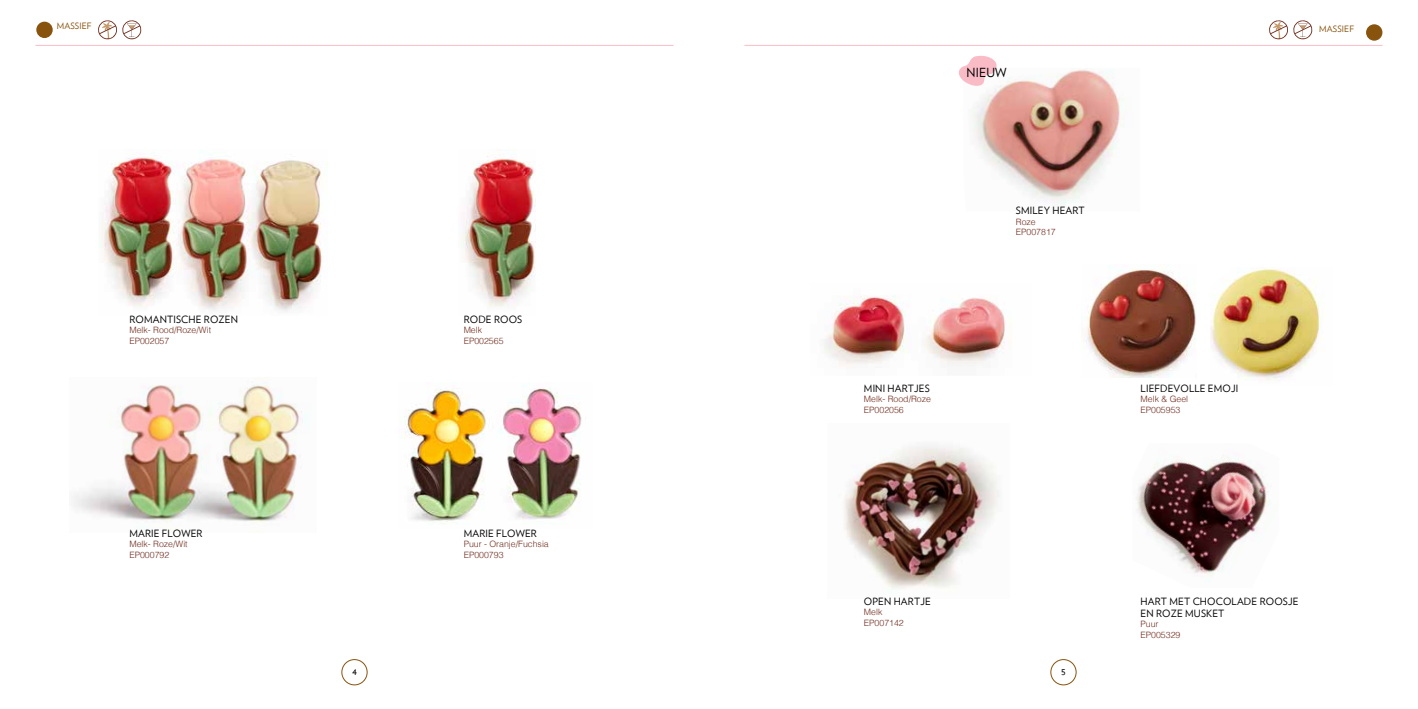
<style>
.page{position:relative;width:1418px;height:709px;background:#fff}
.page>*{position:absolute;margin:0;border:0;box-sizing:border-box;transform-origin:0 0}
.t1{font:12.5px "Verlag";letter-spacing:.01em;color:#000}
.t2{font:10px/12px "Verlag";letter-spacing:.015em;color:#000}
.t3{font:300 8.75px/10.5px "Helvetica";color:#6f2b1d}
.t4{font:8.75px "Verlag";letter-spacing:.015em;color:#87530d}
</style>
<div class="page">
<div style="left:341px;top:659px;width:26px;height:26px;border:1px solid #87530d;border-radius:50%"></div>
<hr style="left:35px;top:45px;width:638px;height:1px;background:#f9bcc6">
<hr style="left:744px;top:45px;width:638px;height:1px;background:#f9bcc6">
<div style="left:1050px;top:659px;width:26px;height:26px;border:1px solid #87530d;border-radius:50%"></div>
<img style="left:844px;top:445px;width:155px;height:144px">
<img style="left:824px;top:295px;width:188px;height:73px">
<div style="left:37px;top:22px;width:15px;height:15px;background:#87530d;border-radius:50%"></div>
<div style="left:36px;top:22px;width:17px;height:16px;border:1px solid #87530d;border-radius:50%"></div>
<div style="left:1366px;top:25px;width:15px;height:15px;background:#87530d;border-radius:50%"></div>
<div style="left:1365px;top:24px;width:17px;height:17px;border:1px solid #87530d;border-radius:50%"></div>
<img style="left:1136px;top:455px;width:135px;height:121px">
<svg style="left:98px;top:20px;width:44px;height:19px"></svg>
<svg style="left:1269px;top:20px;width:43px;height:19px"></svg>
<img style="left:73px;top:383px;width:234px;height:140px">
<img style="left:99px;top:153px;width:223px;height:159px">
<img style="left:461px;top:149px;width:74px;height:158px">
<img style="left:399px;top:382px;width:183px;height:142px">
<img style="left:972px;top:69px;width:152px;height:135px">
<svg style="left:958px;top:55px;width:38px;height:31px"></svg>
<img style="left:1210px;top:268px;width:114px;height:113px">
<img style="left:1086px;top:266px;width:110px;height:111px">
<p class="t4" style="left:57px;top:20px;width:36px">MASSIEF</p>
<p class="t4" style="left:1319px;top:22px;width:36px">MASSIEF</p>
<p class="t2" style="left:129px;top:312px;width:110px">ROMANTISCHE ROZEN</p>
<p class="t3" style="left:129px;top:325px;width:83px">Melk- Rood/Roze/Wit<br>EP002057</p>
<p class="t2" style="left:129px;top:527px;width:75px">MARIE FLOWER</p>
<p class="t3" style="left:129px;top:539px;width:60px">Melk- Roze/Wit<br>EP000792</p>
<p class="t2" style="left:464px;top:312px;width:60px">RODE ROOS</p>
<p class="t3" style="left:463px;top:325px;width:41px">Melk<br>EP002565</p>
<p class="t2" style="left:464px;top:527px;width:75px">MARIE FLOWER</p>
<p class="t3" style="left:463px;top:539px;width:87px">Puur - Oranje/Fuchsia<br>EP000793</p>
<h1 class="t1" style="left:966px;top:63px;width:42px">NIEUW</h1>
<p class="t2" style="left:1015px;top:204px;width:70px">SMILEY HEART</p>
<p class="t3" style="left:1015px;top:216px;width:41px">Roze<br>EP007817</p>
<p class="t2" style="left:864px;top:381px;width:67px">MINI HARTJES</p>
<p class="t3" style="left:864px;top:393px;width:69px">Melk- Rood/Roze<br>EP002056</p>
<p class="t2" style="left:864px;top:594px;width:68px">OPEN HARTJE</p>
<p class="t3" style="left:864px;top:606px;width:41px">Melk<br>EP007142</p>
<p class="t2" style="left:352px;top:665px;width:6px">4</p>
<p class="t2" style="left:1061px;top:665px;width:6px">5</p>
<p class="t2" style="left:1140px;top:381px;width:99px">LIEFDEVOLLE EMOJI</p>
<p class="t3" style="left:1140px;top:393px;width:49px">Melk &amp; Geel<br>EP005953</p>
<p class="t2" style="left:1140px;top:594px;width:159px">HART MET CHOCOLADE ROOSJE<br>EN ROZE MUSKET</p>
<p class="t3" style="left:1140px;top:618px;width:41px">Puur<br>EP005329</p>
</div>
